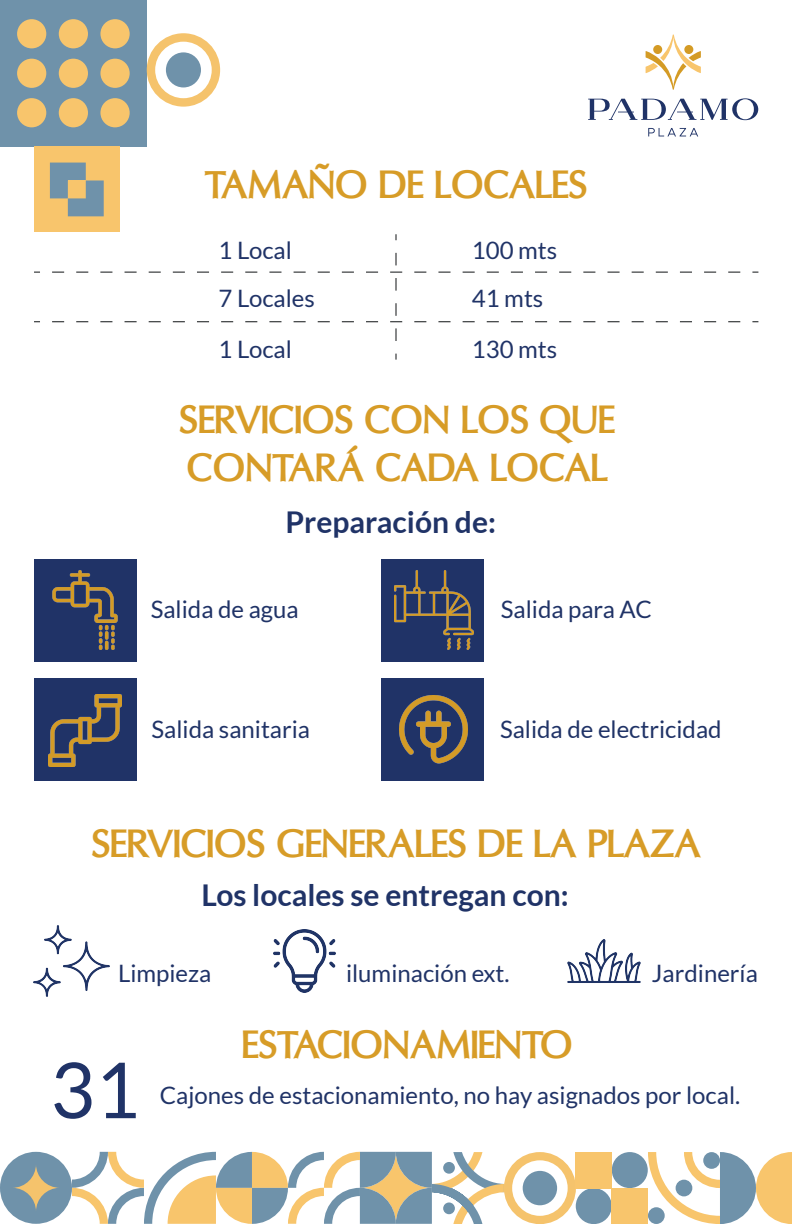
<style>
.page{position:relative;width:792px;height:1224px;background:#fff}
.page>*{position:absolute;margin:0;border:0;box-sizing:border-box;transform-origin:0 0}
.t1{font:77.2px "Lato";color:#203367}
.t2{font:700 40px/48px "Oregon LDO";color:#d79c27}
.t3{font:700 30px "Lato";color:#203367}
.t4{font:24px "Lato";color:#203367}
</style>
<div class="page">
<div style="left:576px;top:1188px;width:36px;height:36px;background:#6f92aa;border-radius:50%"></div>
<div style="left:612px;top:1152px;width:36px;height:36px;background:#6f92aa;border-radius:50%"></div>
<div style="left:576px;top:1152px;width:36px;height:36px;background:#f8c56c"></div>
<div style="left:612px;top:1188px;width:36px;height:36px;background:#f8c56c"></div>
<svg style="left:648px;top:1152px;width:144px;height:72px"></svg>
<div style="left:703px;top:1152px;width:17px;height:17px;background:#6f92aa;border-radius:50%"></div>
<div style="left:676px;top:1180px;width:16px;height:16px;background:#6f92aa;border-radius:50%"></div>
<div style="left:648px;top:1207px;width:17px;height:17px;background:#6f92aa;border-radius:50%"></div>
<div style="left:34px;top:559px;width:102px;height:102px;background:#203367"></div>
<div style="left:34px;top:679px;width:102px;height:102px;background:#203367"></div>
<div style="left:382px;top:559px;width:102px;height:102px;background:#203367"></div>
<div style="left:382px;top:679px;width:102px;height:102px;background:#203367"></div>
<div style="left:0;top:1152px;width:72px;height:72px;background:#6f92aa;border-radius:50%"></div>
<svg style="left:12px;top:1164px;width:48px;height:48px"></svg>
<svg style="left:72px;top:1152px;width:504px;height:72px"></svg>
<div style="left:0;top:0;width:147px;height:147px;background:#6f92aa"></div>
<div style="left:17px;top:19px;width:29px;height:29px;background:#f8c56c;border-radius:50%"></div>
<div style="left:59px;top:19px;width:29px;height:29px;background:#f8c56c;border-radius:50%"></div>
<div style="left:100px;top:19px;width:30px;height:29px;background:#f8c56c;border-radius:50%"></div>
<div style="left:17px;top:59px;width:29px;height:29px;background:#f8c56c;border-radius:50%"></div>
<div style="left:59px;top:59px;width:29px;height:29px;background:#f8c56c;border-radius:50%"></div>
<div style="left:100px;top:59px;width:30px;height:29px;background:#f8c56c;border-radius:50%"></div>
<div style="left:17px;top:98px;width:29px;height:29px;background:#f8c56c;border-radius:50%"></div>
<div style="left:59px;top:98px;width:29px;height:29px;background:#f8c56c;border-radius:50%"></div>
<div style="left:100px;top:98px;width:30px;height:29px;background:#f8c56c;border-radius:50%"></div>
<div style="left:34px;top:147px;width:86px;height:85px;background:#f8c56c"></div>
<svg style="left:50px;top:163px;width:54px;height:53px"></svg>
<svg style="left:147px;top:33px;width:73px;height:74px"></svg>
<div style="left:166px;top:52px;width:35px;height:35px;background:#6f92aa;border-radius:50%"></div>
<svg style="left:646px;top:34px;width:55px;height:56px"></svg>
<svg style="left:588px;top:98px;width:170px;height:22px"></svg>
<svg style="left:648px;top:128px;width:50px;height:8px"></svg>
<svg style="left:52px;top:253px;width:689px;height:88px"></svg>
<img style="left:399px;top:696px;width:68px;height:68px">
<img style="left:394px;top:570px;width:80px;height:80px">
<img style="left:49px;top:694px;width:72px;height:73px">
<img style="left:567px;top:939px;width:74px;height:44px">
<img style="left:274px;top:930px;width:62px;height:62px">
<img style="left:34px;top:925px;width:76px;height:72px">
<img style="left:52px;top:570px;width:66px;height:80px">
<h2 class="t2" style="left:205px;top:162px;width:384px">TAMAÑO DE LOCALES</h2>
<p class="t4" style="left:219px;top:237px;width:75px">1 Local</p>
<p class="t4" style="left:472px;top:237px;width:87px">100 mts</p>
<p class="t4" style="left:219px;top:285px;width:98px">7 Locales</p>
<p class="t4" style="left:472px;top:285px;width:73px">41 mts</p>
<p class="t4" style="left:219px;top:336px;width:75px">1 Local</p>
<p class="t4" style="left:472px;top:336px;width:87px">130 mts</p>
<h2 class="t2" style="left:179px;top:396px;width:437px">SERVICIOS CON LOS QUE<br>CONTARÁ CADA LOCAL</h2>
<p class="t3" style="left:285px;top:505px;width:212px">Preparación de:</p>
<p class="t4" style="left:151px;top:596px;width:149px">Salida de agua</p>
<p class="t4" style="left:152px;top:716px;width:160px">Salida sanitaria</p>
<p class="t4" style="left:501px;top:596px;width:153px">Salida para AC</p>
<p class="t4" style="left:500px;top:716px;width:223px">Salida de electricidad</p>
<h2 class="t2" style="left:91px;top:820px;width:611px">SERVICIOS GENERALES DE LA PLAZA</h2>
<p class="t3" style="left:201px;top:878px;width:369px">Los locales se entregan con:</p>
<p class="t4" style="left:118px;top:960px;width:95px">Limpieza</p>
<p class="t4" style="left:346px;top:960px;width:165px">iluminación ext.</p>
<p class="t4" style="left:652px;top:960px;width:107px">Jardinería</p>
<h1 class="t1" style="left:50px;top:1047px;width:91px">31</h1>
<h2 class="t2" style="left:242px;top:1022px;width:332px">ESTACIONAMIENTO</h2>
<p class="t4" style="left:160px;top:1082px;width:582px">Cajones de estacionamiento, no hay asignados por local.</p>
</div>
